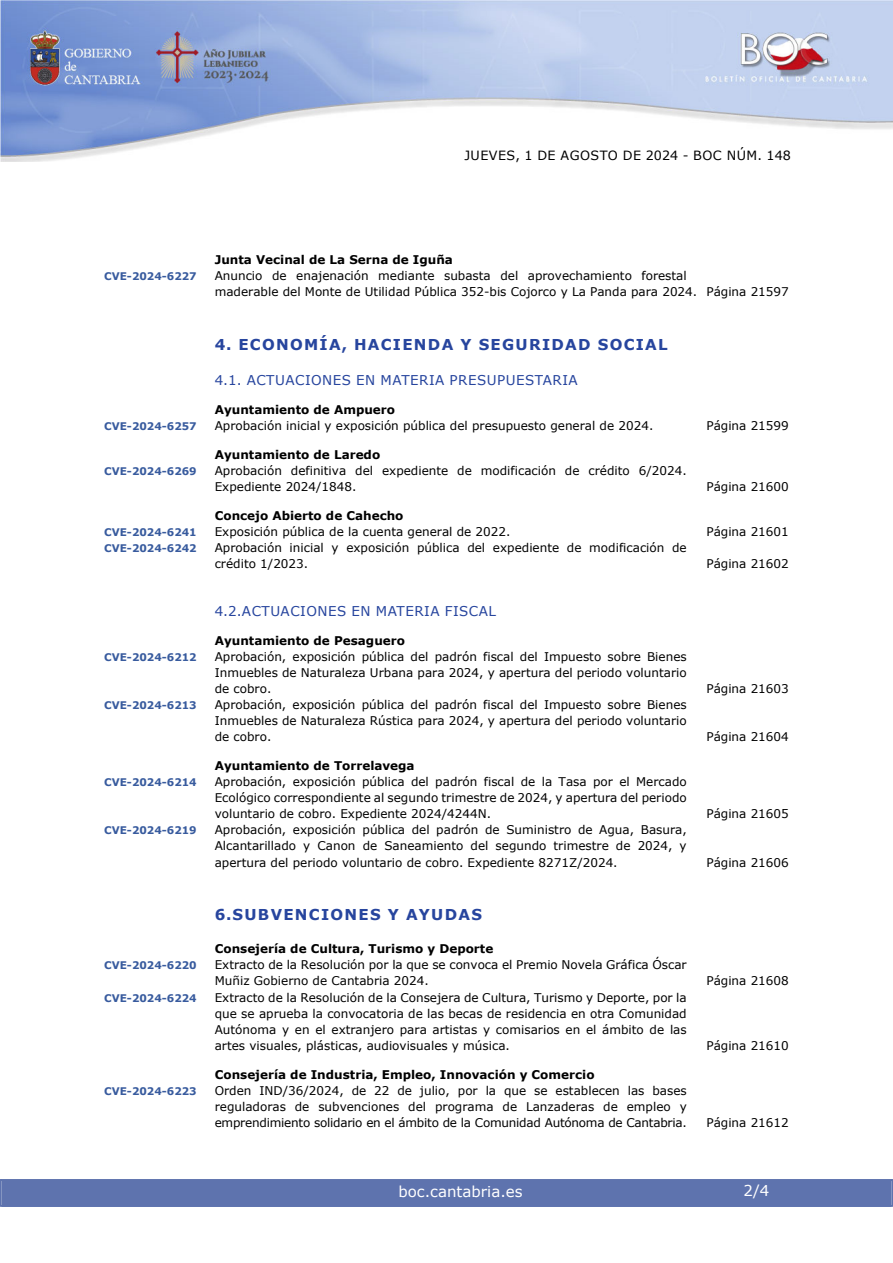
<style>
.page{position:relative;width:893px;height:1263px;background:#fff}
.page>*{position:absolute;margin:0;border:0;box-sizing:border-box;transform-origin:0 0}
.indice_1{font:700 15px "Verdana";letter-spacing:.085em;color:#27459e}
.t1{font:15px "Verdana";color:#fff}
.indice_2{font:13.5px "Verdana";letter-spacing:.035em;color:#27459e}
.t2{font:12.75px "Verdana";letter-spacing:.035em;color:#000}
.indice_4{font:12px/16px "Verdana";color:#000;text-align:justify}
.indice_3{font:700 12px "Verdana";color:#000}
.indice_4-2{font:700 10.5px "Verdana";color:#385b9e}
</style>
<div class="page">
<img style="left:0;top:0;width:893px;height:161px">
<div style="left:2px;top:1180px;width:889px;height:27px;background:#5e73ae"></div>
<div style="left:0;top:1179px;width:893px;height:28px;border:2px solid #5e73ae"></div>
<p class="t2" style="left:464px;top:147px;width:328px">JUEVES, 1 DE AGOSTO DE 2024 - BOC NÚM. 148</p>
<h4 class="indice_3" style="left:215px;top:251px;width:240px">Junta Vecinal de La Serna de Iguña</h4>
<p class="indice_4-2" style="left:104px;top:269px;width:94px">CVE-2024-6227</p>
<p class="indice_4" style="left:215px;top:268px;width:576px">Anuncio de enajenación mediante subasta del aprovechamiento forestal<br>maderable del Monte de Utilidad Pública 352-bis Cojorco y La Panda para 2024. Página 21597</p>
<h2 class="indice_1" style="left:215px;top:334px;width:455px">4. ECONOMÍA, HACIENDA Y SEGURIDAD SOCIAL</h2>
<h3 class="indice_2" style="left:215px;top:371px;width:365px">4.1. ACTUACIONES EN MATERIA PRESUPUESTARIA</h3>
<h4 class="indice_3" style="left:215px;top:401px;width:182px">Ayuntamiento de Ampuero</h4>
<p class="indice_4-2" style="left:104px;top:419px;width:94px">CVE-2024-6257</p>
<p class="indice_4" style="left:215px;top:417px;width:440px">Aprobación inicial y exposición pública del presupuesto general de 2024.</p>
<p class="indice_4" style="left:706px;top:417px;width:84px">Página 21599</p>
<h4 class="indice_3" style="left:215px;top:446px;width:167px">Ayuntamiento de Laredo</h4>
<p class="indice_4-2" style="left:104px;top:464px;width:94px">CVE-2024-6269</p>
<p class="indice_4" style="left:215px;top:462px;width:473px">Aprobación definitiva del expediente de modificación de crédito 6/2024.<br>Expediente 2024/1848.</p>
<p class="indice_4" style="left:706px;top:478px;width:84px">Página 21600</p>
<h4 class="indice_3" style="left:215px;top:507px;width:190px">Concejo Abierto de Cahecho</h4>
<p class="indice_4-2" style="left:104px;top:525px;width:94px">CVE-2024-6241</p>
<p class="indice_4" style="left:215px;top:523px;width:297px">Exposición pública de la cuenta general de 2022.</p>
<p class="indice_4" style="left:706px;top:523px;width:84px">Página 21601</p>
<p class="indice_4-2" style="left:104px;top:541px;width:94px">CVE-2024-6242</p>
<p class="indice_4" style="left:215px;top:539px;width:473px">Aprobación inicial y exposición pública del expediente de modificación de crédito 1/2023.</p>
<p class="indice_4" style="left:706px;top:556px;width:84px">Página 21602</p>
<h3 class="indice_2" style="left:215px;top:602px;width:283px">4.2.ACTUACIONES EN MATERIA FISCAL</h3>
<h4 class="indice_3" style="left:215px;top:632px;width:192px">Ayuntamiento de Pesaguero</h4>
<p class="indice_4-2" style="left:104px;top:649px;width:94px">CVE-2024-6212</p>
<p class="indice_4" style="left:215px;top:648px;width:473px">Aprobación, exposición pública del padrón fiscal del Impuesto sobre Bienes Inmuebles de Naturaleza Urbana para 2024, y apertura del periodo voluntario de cobro.</p>
<p class="indice_4-2" style="left:104px;top:698px;width:94px">CVE-2024-6213</p>
<p class="indice_4" style="left:215px;top:696px;width:473px">Aprobación, exposición pública del padrón fiscal del Impuesto sobre Bienes Inmuebles de Naturaleza Rústica para 2024, y apertura del periodo voluntario de cobro.</p>
<h4 class="indice_3" style="left:215px;top:757px;width:201px">Ayuntamiento de Torrelavega</h4>
<p class="indice_4-2" style="left:104px;top:775px;width:94px">CVE-2024-6214</p>
<p class="indice_4" style="left:215px;top:773px;width:473px">Aprobación, exposición pública del padrón fiscal de la Tasa por el Mercado Ecológico correspondiente al segundo trimestre de 2024, y apertura del periodo voluntario de cobro. Expediente 2024/4244N.</p>
<p class="indice_4-2" style="left:104px;top:823px;width:94px">CVE-2024-6219</p>
<p class="indice_4" style="left:215px;top:822px;width:473px">Aprobación, exposición pública del padrón de Suministro de Agua, Basura, Alcantarillado y Canon de Saneamiento del segundo trimestre de 2024, y apertura del periodo voluntario de cobro. Expediente 8271Z/2024.</p>
<h2 class="indice_1" style="left:215px;top:904px;width:269px">6.SUBVENCIONES Y AYUDAS</h2>
<h4 class="indice_3" style="left:215px;top:940px;width:280px">Consejería de Cultura, Turismo y Deporte</h4>
<p class="indice_4-2" style="left:104px;top:958px;width:94px">CVE-2024-6220</p>
<p class="indice_4" style="left:215px;top:957px;width:473px">Extracto de la Resolución por la que se convoca el Premio Novela Gráfica Óscar<br>Muñiz Gobierno de Cantabria 2024.</p>
<p class="indice_4-2" style="left:104px;top:990px;width:94px">CVE-2024-6224</p>
<p class="indice_4" style="left:215px;top:989px;width:473px">Extracto de la Resolución de la Consejera de Cultura, Turismo y Deporte, por la que se aprueba la convocatoria de las becas de residencia en otra Comunidad Autónoma y en el extranjero para artistas y comisarios en el ámbito de las artes visuales, plásticas, audiovisuales y música.</p>
<h4 class="indice_3" style="left:215px;top:1066px;width:381px">Consejería de Industria, Empleo, Innovación y Comercio</h4>
<p class="indice_4-2" style="left:104px;top:1083px;width:94px">CVE-2024-6223</p>
<p class="indice_4" style="left:215px;top:1082px;width:474px">Orden IND/36/2024, de 22 de julio, por la que se establecen las bases reguladoras de subvenciones del programa de Lanzaderas de empleo y emprendimiento solidario en el ámbito de la Comunidad Autónoma de Cantabria.</p>
<p class="indice_4" style="left:706px;top:680px;width:84px">Página 21603</p>
<p class="indice_4" style="left:706px;top:729px;width:84px">Página 21604</p>
<p class="indice_4" style="left:706px;top:806px;width:84px">Página 21605</p>
<p class="indice_4" style="left:706px;top:854px;width:84px">Página 21606</p>
<p class="indice_4" style="left:706px;top:973px;width:84px">Página 21608</p>
<p class="indice_4" style="left:706px;top:1037px;width:84px">Página 21610</p>
<p class="indice_4" style="left:706px;top:1114px;width:84px">Página 21612</p>
<p class="t1" style="left:398px;top:1181px;width:126px">boc.cantabria.es</p>
<p class="t1" style="left:744px;top:1180px;width:27px">2/4</p>
</div>
